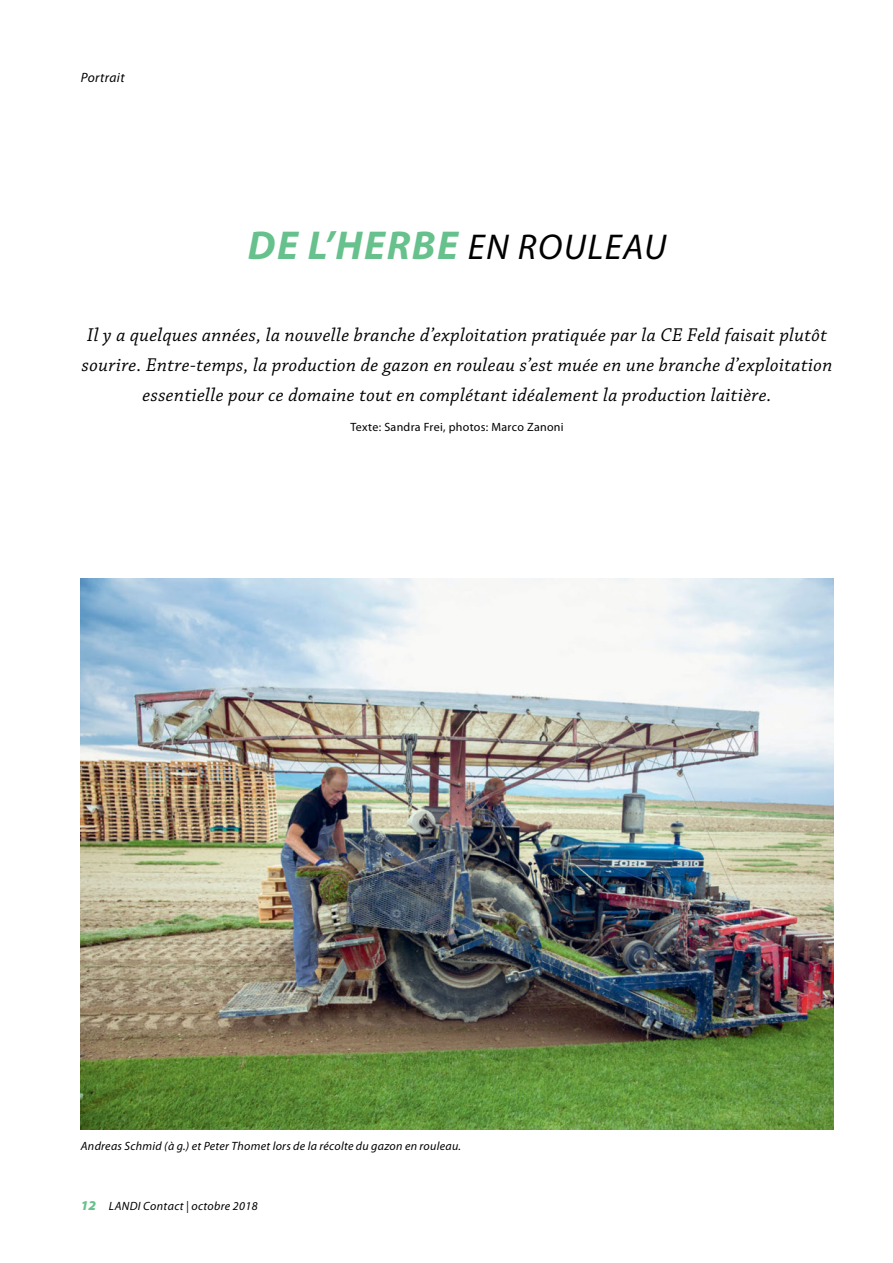
<style>
.page{position:relative;width:893px;height:1263px;background:#fff}
.page>*{position:absolute;margin:0;border:0;box-sizing:border-box;transform-origin:0 0}
.t1{font:italic 700 40.5px "Myriad Pro";letter-spacing:.04em;color:#66c18c}
.t2{font:italic 19.5px/30px "Chaparral Pro";letter-spacing:.02em;color:#000;text-align:center}
.t3{font:italic 13.5px "Myriad Pro";letter-spacing:.03em;color:#000}
.t4{font:italic 12px "Myriad Pro";letter-spacing:.025em;color:#000}
.t5{font:12px "Myriad Pro";letter-spacing:.025em;color:#000}
.s1{font-weight:400;font-size:36px;color:#000}
.s2{font-weight:900;font-size:13.5px;color:#66c18c}
</style>
<div class="page">
<img style="left:81px;top:578px;width:752px;height:551px">
<p class="t3" style="left:81px;top:71px;width:45px">Portrait</p>
<h1 class="t1" style="left:248px;top:223px;width:420px">DE L’HERBE <span class="s1">EN ROULEAU</span></h1>
<p class="t2" style="left:82px;top:320px;width:752px">Il y a quelques années, la nouvelle branche d’exploitation pratiquée par la CE Feld faisait plutôt sourire. Entre-temps, la production de gazon en rouleau s’est muée en une branche d’exploitation essentielle pour ce domaine tout en complétant idéalement la production laitière.</p>
<p class="t5" style="left:350px;top:421px;width:215px">Texte: Sandra Frei, photos: Marco Zanoni</p>
<p class="t4" style="left:81px;top:1139px;width:382px">Andreas Schmid (à g.) et Peter Thomet lors de la récolte du gazon en rouleau.</p>
<p class="t4" style="left:81px;top:1200px;width:178px"><span class="s2">12</span> LANDI Contact | octobre 2018</p>
</div>
